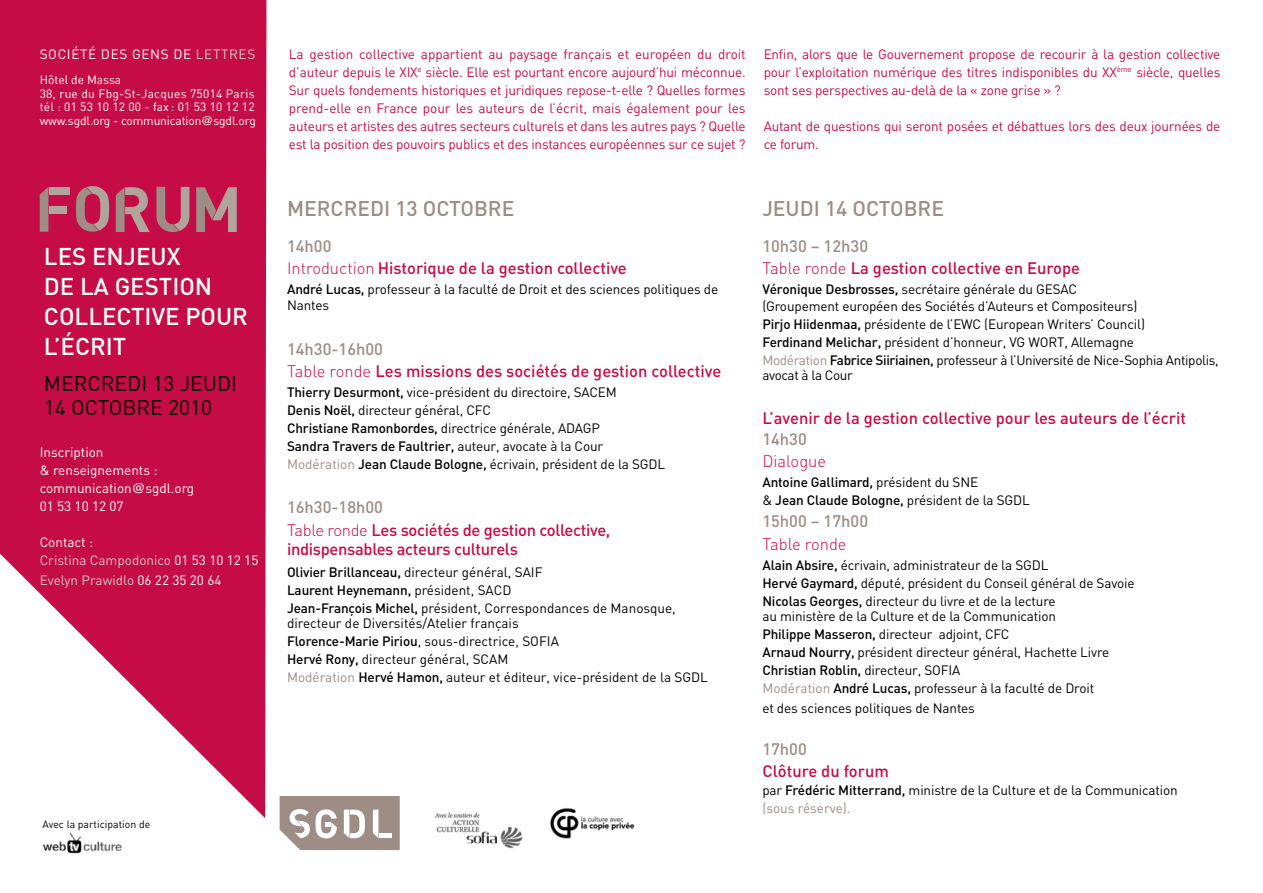
<style>
.page{position:relative;width:1263px;height:893px;background:#fff}
.page>*{position:absolute;margin:0;border:0;box-sizing:border-box;transform-origin:0 0}
.t1{font:500 24px/30px "DIN";color:#fff}
.t2{font:500 21px "DIN";color:#9d8d85}
.t3{font:21px/24px "DIN";color:#000}
.t4{font:500 16.5px/22.2px "DIN";color:#c60c46}
.t5{font:500 16.5px "DIN";color:#9d8d85}
.t6{font:300 16.5px "DIN";color:#c60c46}
.t7{font:13.5px/18px "DIN";letter-spacing:-.01em;color:#000}
.t8{font:13.5px/18px "DIN";letter-spacing:-.015em;color:#c60c46;text-align:justify}
.t9{font:13.5px/18px "DIN";color:#fff}
.t10{font:500 13.5px/18px "DIN";letter-spacing:-.01em;color:#000}
.t11{font:13.5px/18px "DIN";color:#cec6c2}
.t12{font:12px/13.5px "DIN";letter-spacing:.015em;color:#fff}
.t13{font:10.5px "DIN";color:#000}
.s1{color:#cec6c2}
.s2{font-family:"Helvetica"}
.s3{color:#fff}
.s4{color:#9d8d85}
.s5{font-weight:300}
.s6{font-weight:500}
.s7{font-weight:400}
</style>
<div class="page">
<svg style="left:0;top:0;width:266px;height:818px;fill:#c60c46"></svg>
<svg style="left:76px;top:186px;width:33px;height:46px;background:#b45b70"></svg>
<svg style="left:196px;top:187px;width:41px;height:45px;background:#b26475"></svg>
<svg style="left:116px;top:187px;width:34px;height:45px;background:#b46174"></svg>
<div style="left:49px;top:206px;width:17px;height:7px;background:#b1a49d"></div>
<svg style="left:40px;top:187px;width:8px;height:45px"></svg>
<div style="left:49px;top:187px;width:20px;height:8px;background:#b1a49d"></div>
<svg style="left:156px;top:187px;width:33px;height:45px"></svg>
<svg style="left:280px;top:796px;width:120px;height:54px"></svg>
<div style="left:379px;top:833px;width:13px;height:5px;background:#fff"></div>
<img style="left:434px;top:812px;width:89px;height:37px">
<img style="left:43px;top:832px;width:79px;height:22px">
<img style="left:550px;top:808px;width:85px;height:31px">
<p class="t9" style="left:40px;top:44px;width:174px">SOCI ÉTÉ DES GENS DE <span class="s1">LETTRE</span></p>
<p class="t11" style="left:247px;top:44px;width:9px">S</p>
<p class="t12" style="left:40px;top:73px;width:218px">Hôtel de Massa<br>38, rue du Fbg-St-Jacques 75014 Paris tél : 01 53 10 12 00 - fax : 01 53 10 12 12 www.sgdl.org - communication<span class="s2">@</span>sgdl.org</p>
<h1 class="t1" style="left:44px;top:240px;width:205px">Les enjeux<br>de la Gestion collective pour l’écrit</h1>
<h2 class="t3" style="left:44px;top:371px;width:195px">Mercredi 13 Jeudi<br>14 octobre 2010</h2>
<p class="t9" style="left:40px;top:443px;width:156px">I nscription<br>&amp; renseignements : communication<span class="s2">@</span>sgdl.org<br>01 53 10 12 07</p>
<p class="t11" style="left:40px;top:533px;width:220px"><span class="s3">Contact :<br></span>Cristina Campodonico <span class="s3">01 53 10 12 15</span></p>
<p class="t11" style="left:40px;top:571px;width:183px">Evelyn Prawidlo <span class="s3">06 22 35 20 64</span></p>
<p class="t13" style="left:43px;top:817px;width:109px">Avec la participation de</p>
<p class="t8" style="left:289px;top:44px;width:458px">La gestion collective appartient au paysage français et européen du droit d’auteur depuis le XIX<sup>e</sup> siècle. Elle est pourtant encore aujourd’hui méconnue.<br>Sur quels fondements historiques et juridiques repose-t-elle ? Quelles formes prend-elle en France pour les auteurs de l’écrit, mais également pour les auteurs et artistes des autres secteurs culturels et dans les autres pays ? Quelle est la position des pouvoirs publics et des instances européennes sur ce sujet ?</p>
<p class="t8" style="left:764px;top:44px;width:458px">Enfin, alors que le Gouvernement propose de recourir à la gestion collective pour l’exploitation numérique des titres indisponibles du XX<sup>ème</sup> siècle, quelles sont ses perspectives au-delà de la « zone grise » ?</p>
<p class="t8" style="left:764px;top:116px;width:458px">Autant de questions qui seront posées et débattues lors des deux journées de ce forum.</p>
<h2 class="t2" style="left:287px;top:195px;width:229px">Mercredi 13 octobre</h2>
<p class="t4" style="left:287px;top:234px;width:341px"><span class="s4">14h00<br></span><span class="s5">Introduction</span> Historique de la gestion collective</p>
<p class="t7" style="left:287px;top:281px;width:433px;line-height:15.8px"><span class="s6">André Lucas,</span> professeur à la faculté de D roit et des sciences politiques de<br>Nantes</p>
<p class="t4" style="left:287px;top:337px;width:436px"><span class="s4">14h30-16h00<br></span><span class="s5">Table ronde</span> Les missions des sociétés de gestion collective</p>
<p class="t7" style="left:287px;top:383px;width:380px"><span class="s6">Thierry Desurmont,</span> vice-président du directoire, SACEM<br><span class="s6">Denis Noël,</span> directeur général, CFC<br><span class="s6">Christiane Ramonbordes,</span> directrice générale, ADAGP<br><span class="s6">Sandra Travers de Faultrier,</span> auteur, avocate à la Cour <span class="s4">Modération</span> <span class="s6">Jean Claude Bologne,</span> écrivain, président de la SGD L</p>
<p class="t4" style="left:287px;top:496px;width:325px"><span class="s4">16h30-18h00<br></span><span class="s5">Table ronde</span> Les sociétés de gestion collective,</p>
<p class="t4" style="left:287px;top:537px;width:232px">indispensables acteurs culturels</p>
<p class="t7" style="left:287px;top:563px;width:390px"><span class="s6">Olivier Brillanceau,</span> directeur général, SAI F<br><span class="s6">Laurent Heynemann,</span> président, SACD<br><span class="s6">Jean-François Michel,</span> président, Correspondances de Manosque,</p>
<p class="t7" style="left:287px;top:614px;width:422px">directeur de D iversités/Atelier français<br><span class="s6">Florence-Marie Piriou</span>, sous-directrice, SO FIA<br><span class="s6">Hervé Rony,</span> directeur général, SCAM<br><span class="s4">Modération</span> <span class="s6">Hervé Hamon,</span> auteur et éditeur, vice-président de la SGD L</p>
<h2 class="t2" style="left:762px;top:195px;width:183px">Jeudi 14 octobre</h2>
<p class="t4" style="left:762px;top:234px;width:319px"><span class="s4">10h30 – 12h30<br></span><span class="s5">Table ronde</span> La gestion collective en Europe</p>
<p class="t7" style="left:762px;top:281px;width:377px;line-height:16.2px"><span class="s6">Véronique Desbrosses,</span> secrétaire générale du GESAC (Groupement européen des Sociétés d’Auteurs et Compositeurs)</p>
<p class="t7" style="left:762px;top:314px;width:458px"><span class="s6">Pirjo Hiidenmaa,</span> présidente de l’EWC (European Writers’ Council)<br><span class="s6">Ferdinand Melichar,</span> président d’honneur, VG WORT, Allemagne<br><span class="s4">Modération</span> <span class="s6">Fabrice Siiriainen,</span> professeur à l’U niversité de Nice-Sophia Antipolis,</p>
<p class="t7" style="left:762px;top:365px;width:92px">avocat à la Cour</p>
<p class="t4" style="left:762px;top:406px;width:425px">L’avenir de la gestion collective pour les auteurs de l’écrit</p>
<p class="t5" style="left:762px;top:428px;width:46px">14h30</p>
<p class="t6" style="left:762px;top:451px;width:65px">Dialogue</p>
<p class="t10" style="left:762px;top:473px;width:269px">Antoine Gallimard, <span class="s7">président du SNE<br>&amp;</span> Jean Claude Bologne, <span class="s7">président de la SGD L</span></p>
<p class="t5" style="left:762px;top:511px;width:107px">15h00 – 17h00</p>
<p class="t6" style="left:762px;top:533px;width:86px">Table ronde</p>
<p class="t7" style="left:762px;top:555px;width:374px"><span class="s6">Alain Absire,</span> écrivain, administrateur de la SGD L<br><span class="s6">Hervé Gaymard,</span> député, président du Conseil général de Savoie<br><span class="s6">N icolas Georges,</span> directeur du livre et de la lecture</p>
<p class="t7" style="left:762px;top:607px;width:348px">au ministère de la Culture et de la Communication<br><span class="s6">Philippe Masseron,</span> directeur adjoint, CFC<br><span class="s6">Arnaud Nourry,</span> président directeur général, Hachette Livre <span class="s6">Christian Roblin,</span> directeur, SOFIA<br><span class="s4">Modération</span> <span class="s6">André Lucas,</span> professeur à la faculté de Droit</p>
<p class="t7" style="left:762px;top:699px;width:214px">et des sciences politiques de Nantes</p>
<p class="t5" style="left:762px;top:738px;width:46px">17h00</p>
<p class="t4" style="left:762px;top:759px;width:128px">Clôture du forum</p>
<p class="t7" style="left:762px;top:781px;width:417px">par <span class="s6">Frédéric Mitterrand,</span> ministre de la Culture et de la Communication <span class="s4">(sous réserve).</span></p>
</div>
